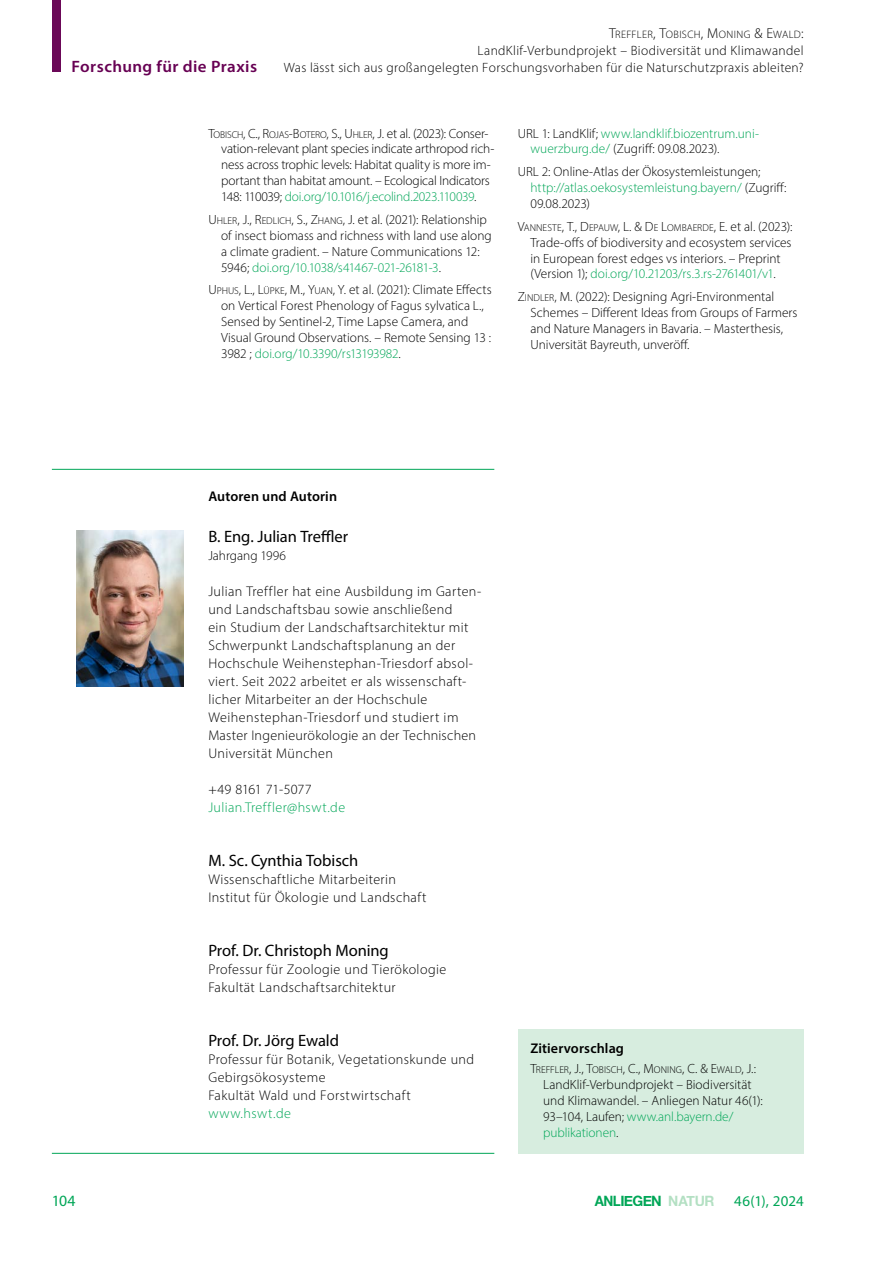
<style>
.page{position:relative;width:893px;height:1263px;background:#fff}
.page>*{position:absolute;margin:0;border:0;box-sizing:border-box;transform-origin:0 0}
.Autor{font:16.5px "Myriad Pro";letter-spacing:-.005em;color:#000}
.t1{font:600 16.5px "Myriad Pro";letter-spacing:.02em;color:#670053}
.t2{font:15.75px "Myriad Pro";color:#00a657}
.t3{font:15px "Myriad Pro";letter-spacing:.005em;color:#00a657}
.t4{font:700 14.25px "Helvetica Neue";letter-spacing:-.035em;color:#00a657;scale:.94 1}
.P__Fließtext_2Sp{font:300 14.1px/18px "Myriad Pro";letter-spacing:.025em;color:#000}
.P__Fließtext_2Sp-2{font:300 14.1px/18px "Myriad Pro";letter-spacing:.025em;color:#00a657}
.H1__Headline_Fliess{font:600 14.1px "Myriad Pro";letter-spacing:.01em;color:#000}
.P__Fließtext_2Sp-3{font:300 14.1px "Myriad Pro";letter-spacing:.05em;color:#00a657}
.t5{font:300 13.5px "Myriad Pro";letter-spacing:.025em;color:#000}
.Literatur{font:300 13.35px/15.9px "Myriad Pro";color:#000}
.Literatur-2{font:300 13.35px/15.9px "Myriad Pro";letter-spacing:.005em;color:#00a657}
.Autor_Jahrgang{font:300 13.35px "Myriad Pro";color:#000}
.t6{font:300 10.8px "Myriad Pro";letter-spacing:.035em;color:#000}
.Literatur-3{font:300 10.05px "Myriad Pro";letter-spacing:.005em;color:#000}
.s1{font-size:14.4px}
.s2{font-style:inherit}
.s3{font-size:10.05px}
.s4{color:#00a657}
.s5{color:#000}
.s6{font-size:13.35px}
.s7{color:rgb(104 193 135/.5)}
</style>
<div class="page">
<div style="left:52px;top:0;width:8px;height:71px;background:#6b0858"></div>
<img style="left:77px;top:531px;width:106px;height:155px">
<hr style="left:52px;top:469px;width:442px;height:1px;background:#00a657">
<hr style="left:52px;top:1153px;width:442px;height:1px;background:#00a657">
<div style="left:518px;top:1029px;width:286px;height:125px;background:#d7eddf"></div>
<p class="t6" style="left:609px;top:28px;width:196px"><span class="s1">T</span>REFFLER<span class="s1">, T</span>OBISCH<span class="s1">, M</span>ONING <span class="s1">&amp; E</span>WALD<span class="s1">:</span></p>
<p class="t5" style="left:478px;top:42px;width:328px">LandKlif-Verbundprojekt – Biodiversität und Klimawandel</p>
<p class="t1" style="left:71px;top:55px;width:187px">Forschung für die Praxis</p>
<p class="t5" style="left:284px;top:59px;width:521px">Was lässt sich aus großangelegten Forschungsvorhaben für die Naturschutzpraxis ableiten?</p>
<p class="Literatur" style="left:221px;top:125px;width:275px;text-indent:-13px"><span class="s2">T</span><span class="s3">OBISCH</span>, C., <span class="s2">R</span><span class="s3">OJAS</span><span class="s2">-B</span><span class="s3">OTERO</span>, S., <span class="s2">U</span> <span class="s3">H LER</span>, J. et al. (2023): Conser&shy;vation-relevant plant species indicate arthropod rich&shy;ness across trophic levels: Habitat quality is more im&shy;portant than habitat amount. – Ecological Indicators 148: 110039; <span class="s4">doi.org/10.1016/j.ecolind.2023.110039</span>.</p>
<p class="Literatur" style="left:221px;top:211px;width:272px;text-indent:-13px"><span class="s2">U</span> <span class="s3">H LER</span>, J., <span class="s2">R</span><span class="s3">EDLICH</span>, S., <span class="s2">Z</span><span class="s3">HANG</span>, J. et al. (2021): Relationship of insect biomass and richness with land use along a climate gradient. – Nature Communications 12:<br>5946; <span class="s4">doi.org/10.1038/s41467-021-26181-3</span>.</p>
<p class="Literatur" style="left:221px;top:282px;width:272px;text-indent:-13px"><span class="s2">U</span> <span class="s3">PH US</span>, L., <span class="s2">L</span><span class="s3">ÜPKE</span>, M., <span class="s2">Y</span><span class="s3">UAN</span>, Y. et al. (2021): Climate Effects on Vertical Forest Phenology of Fagus sylvatica L., Sensed by Sentinel-2, Time Lapse Camera, and Visual Ground Observations. – Remote Sensing 13 :<br>3982 ; <span class="s4">doi.org/10.3390/rs13193982</span>.</p>
<p class="Literatur-2" style="left:530px;top:125px;width:230px;text-indent:-13px"><span class="s5">URL 1: LandKlif;</span> www.landklif.biozentrum.uni&shy;wuerzburg.de/ <span class="s5">(Zugriff: 09.08.2023).</span></p>
<p class="Literatur" style="left:530px;top:164px;width:257px;text-indent:-13px">URL 2: Online-Atlas der Ökosystemleistungen; <span class="s4">http://atlas.oekosystemleistung.bayern/</span> (Zugriff:<br>09.08.2023)</p>
<p class="Literatur" style="left:530px;top:218px;width:263px;text-indent:-13px"><span class="s2">V</span><span class="s3">ANNESTE</span>, T., <span class="s2">D</span><span class="s3">EPAUW</span>, L. &amp; <span class="s2">D</span><span class="s3">E</span> <span class="s2">L</span><span class="s3">OM BAERDE</span>, E. et al. (2023):<br>Trade-offs of biodiversity and ecosystem services in European forest edges vs interiors. – Preprint (Version 1); <span class="s4">doi.org/10.21203/rs.3.rs-2761401/v1</span>.</p>
<p class="Literatur" style="left:530px;top:289px;width:269px;text-indent:-13px"><span class="s2">Z</span><span class="s3">INDLER</span>, M. (2022): Designing Agri-Environmental Schemes – Different Ideas from Groups of Farmers and Nature Managers in Bavaria. – Masterthesis, Universität Bayreuth, unveröff.</p>
<h1 class="H1__Headline_Fliess" style="left:208px;top:487px;width:130px">Autoren und Autorin</h1>
<p class="Autor" style="left:208px;top:526px;width:141px">B. Eng. Julian Treffler</p>
<p class="Autor_Jahrgang" style="left:208px;top:547px;width:79px">Jahrgang 1996</p>
<p class="P__Fließtext_2Sp" style="left:208px;top:582px;width:274px">Julian Treffler hat eine Ausbildung im Garten&shy;und Landschaftsbau sowie anschließend<br>ein Studium der Landschaftsarchitektur mit Schwerpunkt Landschaftsplanung an der Hochschule Weihenstephan-Triesdorf absol&shy;viert. Seit 2022 arbeitet er als wissenschaft&shy;licher Mitarbeiter an der Hochschule Weihenstephan-Triesdorf und studiert im Master Ingenieurökologie an der Technischen Universität München</p>
<p class="P__Fließtext_2Sp-2" style="left:208px;top:780px;width:138px"><span class="s5">+49 8161 71-5077<br></span>Julian.Treffler@hswt.de</p>
<p class="Autor" style="left:208px;top:850px;width:151px">M. Sc. Cynthia Tobisch</p>
<p class="P__Fließtext_2Sp" style="left:208px;top:870px;width:220px">Wissenschaftliche Mitarbeiterin<br>Institut für Ökologie und Landschaft</p>
<p class="Autor" style="left:208px;top:940px;width:182px">Prof. Dr. Christoph Moning</p>
<p class="P__Fließtext_2Sp" style="left:208px;top:960px;width:239px">Professur für Zoologie und Tierökologie<br>Fakultät Landschaftsarchitektur</p>
<p class="Autor" style="left:208px;top:1030px;width:132px">Prof. Dr. Jörg Ewald</p>
<p class="P__Fließtext_2Sp" style="left:208px;top:1050px;width:267px">Professur für Botanik, Vegetationskunde und<br>Gebirgsökosysteme<br>Fakultät Wald und Forstwirtschaft</p>
<p class="P__Fließtext_2Sp-3" style="left:208px;top:1104px;width:84px">www.hswt.de</p>
<h1 class="H1__Headline_Fliess" style="left:530px;top:1039px;width:95px">Zitiervorschlag</h1>
<p class="Literatur-3" style="left:530px;top:1064px;width:227px"><span class="s6">T</span>REFFLER<span class="s6">, J., T</span>OBISCH<span class="s6">, C., M</span>ONING<span class="s6">, C. &amp; E</span>WALD<span class="s6">, J.:</span></p>
<p class="Literatur" style="left:543px;top:1076px;width:221px">LandKlif-Verbundprojekt – Biodiversität und Klimawandel. – Anliegen Natur 46(1):<br>93–104, Laufen; <span class="s4">www.anl.bayern.de/ publikationen</span>.</p>
<p class="t4" style="left:595px;top:1189px;width:129px">ANLIEGEN <span class="s7">NATUR</span></p>
<p class="t2" style="left:52px;top:1191px;width:25px">104</p>
<p class="t3" style="left:734px;top:1191px;width:71px">46(1), 2024</p>
</div>
